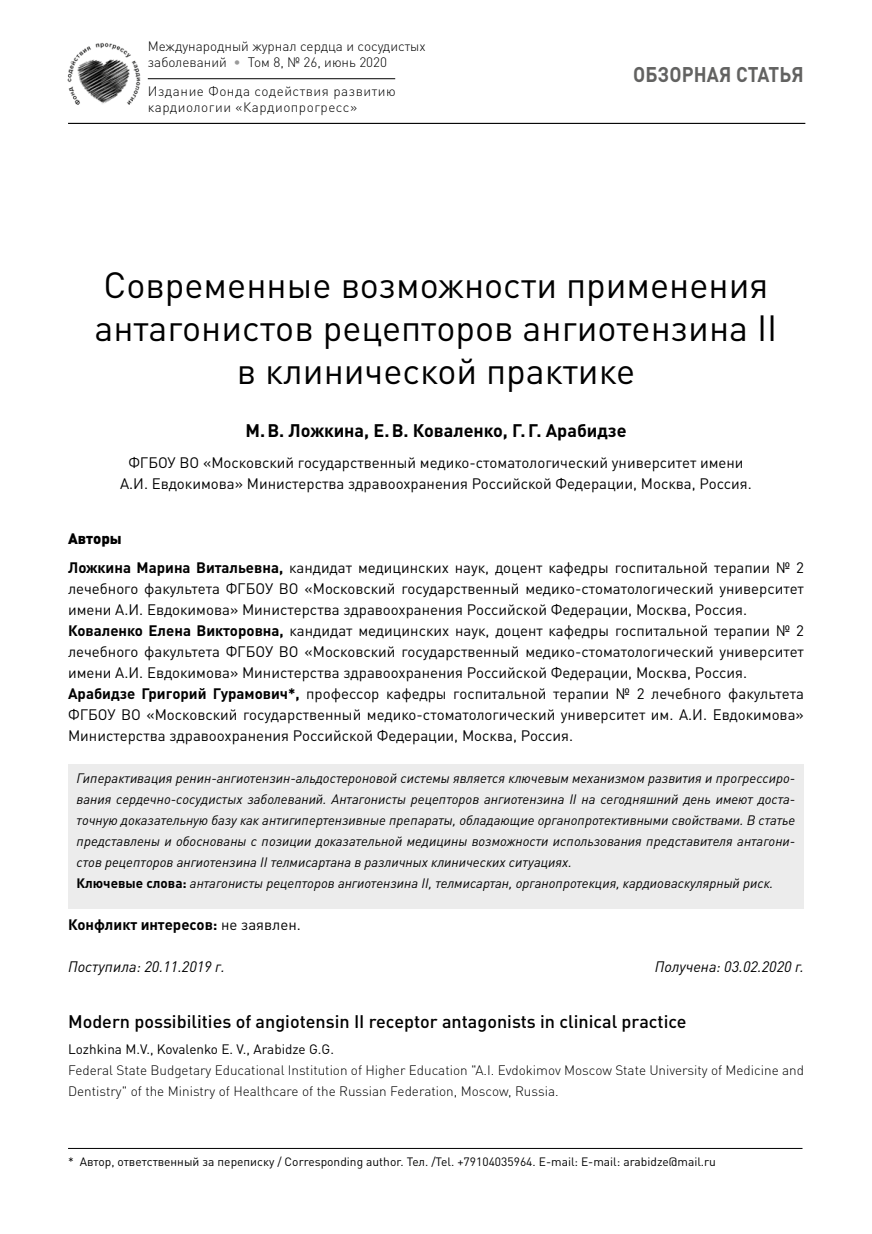
<style>
.page{position:relative;width:872px;height:1234px;background:#fff}
.page>*{position:absolute;margin:0;border:0;box-sizing:border-box;transform-origin:0 0}
.t1{font:36px/43.2px "DIN Pro";color:#000;text-align:center}
.t2{font:700 21px "DIN Pro";letter-spacing:.025em;color:#626261;scale:.9 1}
.t3{font:500 18px "DIN Pro";color:#000}
.t4{font:700 18px "DIN Pro";color:#000}
.t5{font:15px/21px "DIN Pro";color:#000}
.t6{font:italic 15px "DIN Pro";color:#000}
.t7{font:700 15px "DIN Pro";color:#000}
.t8{font:italic 13.5px/21px "DIN Pro";color:#000}
.t9{font:300 13.5px/16.2px "DIN Pro";color:#000}
.t10{font:300 13.5px/16.2px "DIN Pro";letter-spacing:.04em;color:#000}
.t11{font:13.5px "DIN Pro";color:#000}
.t12{font:12px "DIN Pro";color:#000}
.s1{color:#9a9a9a}
.s2{font-weight:900}
.s3{font-weight:700}
.s4{font-weight:700;font-style:normal}
.s5{font-weight:400}
</style>
<div class="page">
<hr style="left:68px;top:123px;width:737px;height:1px;background:#000">
<img style="left:67px;top:42px;width:81px;height:63px">
<hr style="left:148px;top:78px;width:247px;height:1px;background:#000">
<hr style="left:68px;top:1147px;width:734px;height:1px;background:#000">
<div style="left:68px;top:763px;width:736px;height:123px;background:#ececec"></div>
<div style="left:68px;top:868px;width:736px;height:39px;background:#ececec"></div>
<p class="t9" style="left:148px;top:37px;width:279px">Международный журнал сердца и сосудистых заболеваний <span class="s1">•</span> Том 8, № 26, июнь 2020</p>
<p class="t10" style="left:148px;top:82px;width:249px">Издание Фонда содействия развитию кардиологии «Кардиопрогресс»</p>
<h2 class="t2" style="left:633px;top:57px;width:191px">Обзорная статья</h2>
<h1 class="t1" style="left:95px;top:259px;width:684px">Современные возможности применения антагонистов рецепторов ангиотензина II в клинической практике</h1>
<p class="t4" style="left:245px;top:416px;width:382px">М.В. Ложкина, Е.В. Коваленко, Г.Г. Арабидзе</p>
<p class="t5" style="left:120px;top:450px;width:633px;text-align:center">ФГБОУ ВО «Московский государственный медико-стоматологический университет имени<br>А.И. Евдокимова» Министерства здравоохранения Российской Федерации, Москва, Россия.</p>
<p class="t5" style="left:68px;top:523px;width:737px;line-height:28.5px"><span class="s2">Авторы<br></span><span class="s3">Ложкина Марина Витальевна,</span> кандидат медицинских наук, доцент кафедры госпитальной терапии № 2</p>
<p class="t5" style="left:68px;top:576px;width:737px">лечебного факультета ФГБОУ ВО «Московский государственный медико-стоматологический университет имени А.И. Евдокимова» Министерства здравоохранения Российской Федерации, Москва, Россия.<br><span class="s3">Коваленко Елена Викторовна,</span> кандидат медицинских наук, доцент кафедры госпитальной терапии № 2 лечебного факультета ФГБОУ ВО «Московский государственный медико-стоматологический университет имени А.И. Евдокимова» Министерства здравоохранения Российской Федерации, Москва, Россия.<br><span class="s3">Арабидзе Григорий Гурамович*,</span> профессор кафедры госпитальной терапии № 2 лечебного факультета ФГБОУ ВО «Московский государственный медико-стоматологический университет им. А.И. Евдокимова» Министерства здравоохранения Российской Федерации, Москва, Россия.</p>
<p class="t8" style="left:77px;top:766px;width:720px">Гиперактивация ренин-ангиотензин-альдостероновой системы является ключевым механизмом развития и прогрессиро&shy;вания сердечно-сосудистых заболеваний. Антагонисты рецепторов ангиотензина II на сегодняшний день имеют доста&shy;точную доказательную базу как антигипертензивные препараты, обладающие органопротективными свойствами. В статье представлены и обоснованы с позиции доказательной медицины возможности использования представителя антагони&shy;стов рецепторов ангиотензина II телмисартана в различных клинических ситуациях.<br><span class="s4">Ключевые слова:</span> антагонисты рецепторов ангиотензина II, телмисартан, органопротекция, кардиоваскулярный риск.</p>
<p class="t7" style="left:68px;top:911px;width:234px">Конфликт интересов: <span class="s5">не заявлен.</span></p>
<p class="t6" style="left:68px;top:954px;width:158px">Поступила: 20.11.2019 г.</p>
<p class="t6" style="left:655px;top:954px;width:151px">Получена: 03.02.2020 г.</p>
<p class="t3" style="left:68px;top:1006px;width:620px">Modern possibilities of angiotensin II receptor antagonists in clinical practice</p>
<p class="t11" style="left:68px;top:1038px;width:267px">Lozhkina M.V., Kovalenko E. V., Arabidze G.G.</p>
<p class="t9" style="left:68px;top:1058px;width:737px;line-height:21px">Federal State Budgetary Educational Institution of Higher Education "A.I. Evdokimov Moscow State University of Medicine and<br>Dentistry" of the Ministry of Healthcare of the Russian Federation, Moscow, Russia.</p>
<p class="t12" style="left:68px;top:1151px;width:649px">* Автор, ответственный за переписку / Corresponding author. Тел. /Tel. +79104035964. Е-mail: E-mail: arabidze@mail.ru</p>
</div>
